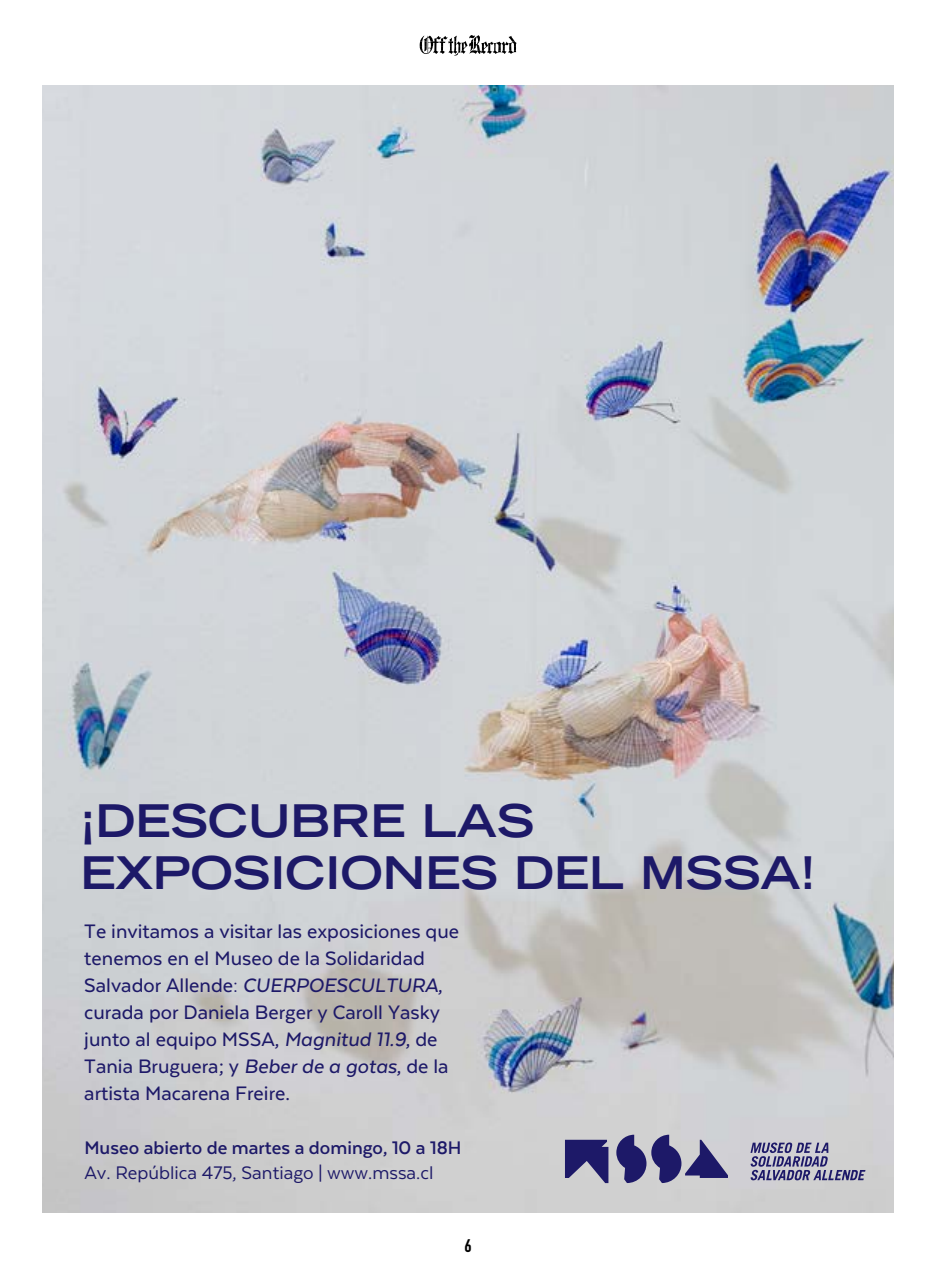
<style>
.page{position:relative;width:936px;height:1276px;background:#fff}
.page>*{position:absolute;margin:0;border:0;box-sizing:border-box;transform-origin:0 0}
.t1{font:700 expanded 45px/52.5px "Trade Gothic LT Std";color:#1d1968}
.t2{font:500 22.5px/27px "Texta";color:#1d1968}
.t3{font:21px "Texta";color:#1d1968}
.t4{font:700 21px "Texta";color:#1d1968}
.t5{font:700 18px "DIN Condensed";color:#000;scale:1.07 1}
.s1{font-style:italic}
</style>
<div class="page">
<svg style="left:419px;top:35px;width:97px;height:21px"></svg>
<img style="left:43px;top:85px;width:850px;height:1127px">
<svg style="left:565px;top:1139px;width:43px;height:44px;background:#4e4b84"></svg>
<svg style="left:616px;top:1134px;width:112px;height:49px;background:#79779e"></svg>
<svg style="left:750px;top:1142px;width:115px;height:38px;background:#9997b0"></svg>
<h1 class="t1" style="left:80px;top:793px;width:736px">¡DESCUBRE LAS<br>EXPOSICIONES DEL MSSA!</h1>
<p class="t2" style="left:84px;top:917px;width:376px">Te invitamos a visitar las exposiciones que tenemos en el Museo de la Solidaridad Salvador Allende: <span class="s1">CUERPOESCULTURA</span>, curada por Daniela Berger y Caroll Yasky junto al equipo MSSA, <span class="s1">Magnitud 11.9</span>, de Tania Bruguera; y <span class="s1">Beber de a gotas</span>, de la artista Macarena Freire.</p>
<p class="t4" style="left:84px;top:1136px;width:378px">Museo abierto de martes a domingo, 10 a 18H</p>
<p class="t3" style="left:84px;top:1162px;width:350px">Av. República 475, Santiago | www.mssa.cl</p>
<p class="t5" style="left:464px;top:1233px;width:8px">6</p>
</div>
